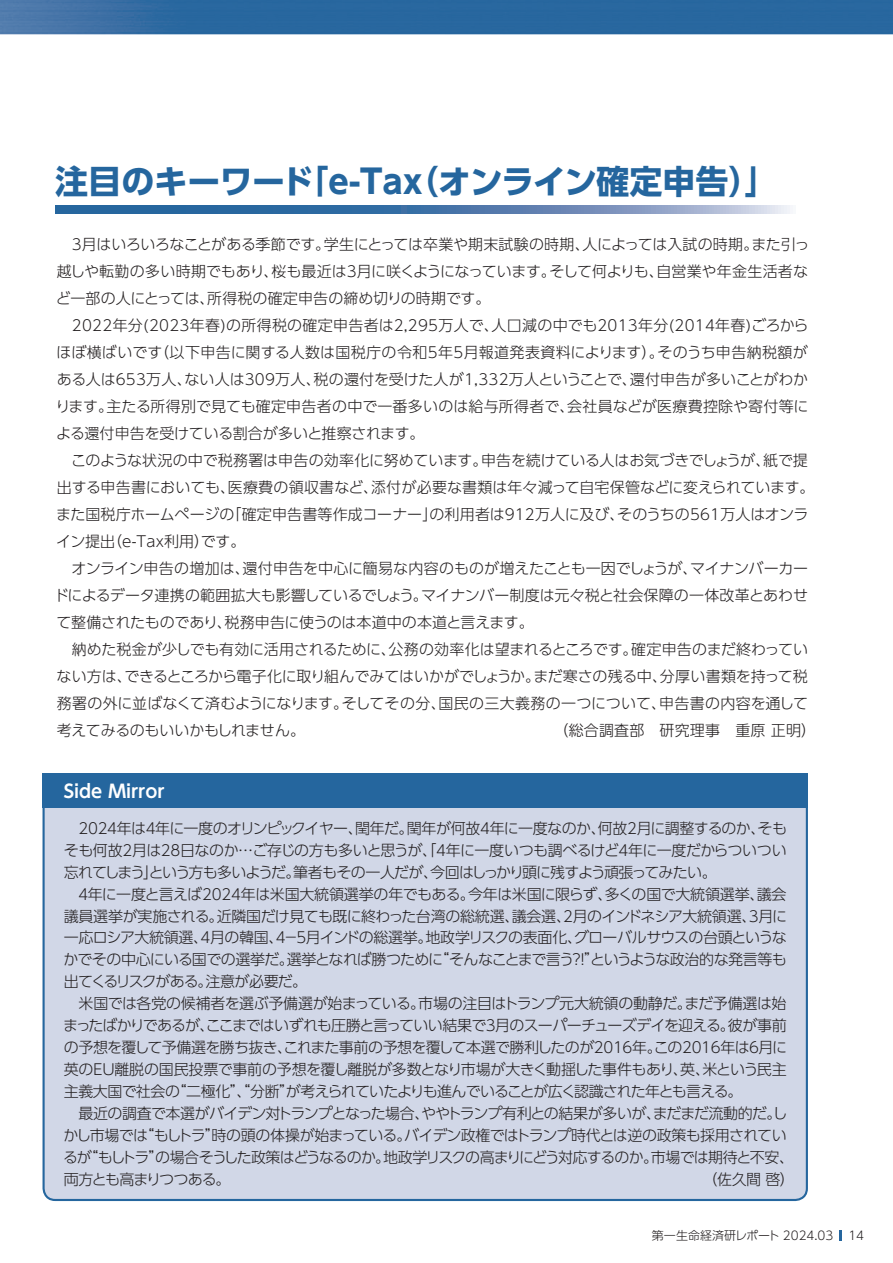
<style>
.page{position:relative;width:893px;height:1263px;background:#fff}
.page>*{position:absolute;margin:0;border:0;box-sizing:border-box;transform-origin:0 0}
.t1{font:700 33px "UD Shin Go Pro";color:#25669e}
.t2{font:700 18px "UD Shin Go Pro De";color:#fff}
.t3{font:300 15px/27px "UD Shin Go Pro";color:#231f20}
.t4{font:300 15px/21.9px "UD Shin Go Pro";letter-spacing:-.045em;color:#231f20}
.t5{font:300 15px "UD Shin Go Pro";letter-spacing:.01em;color:#231f20}
.t6{font:300 15px "UD Shin Go Pro";letter-spacing:-.025em;color:#231f20}
.t7{font:300 12px "UD Shin Go Pro";color:#231f20}
</style>
<div class="page">
<svg style="left:55px;top:205px;width:735px;height:9px;background:#5681b0"></svg>
<div style="left:42px;top:773px;width:766px;height:429px;background:#d1d7e7"></div>
<div style="left:43px;top:774px;width:765px;height:34px;background:#25669e"></div>
<img style="left:0;top:0;width:893px;height:34px">
<svg style="left:839px;top:1230px;width:3px;height:11px"></svg>
<h1 class="t1" style="left:55px;top:155px;width:724px">注目のキーワード「e-Tax（オンライン確定申告）」</h1>
<p class="t3" style="left:54px;top:230px;width:762px">　3月はいろいろなことがある季節です。学生にとっては卒業や期末試験の時期、人によっては入試の時期。また引っ越しや転勤の多い時期でもあり、桜も最近は3月に咲くようになっています。そして何よりも、自営業や年金生活者など一部の人にとっては、所得税の確定申告の締め切りの時期です。<br>　2022年分(2023年春)の所得税の確定申告者は2,295万人で、人口減の中でも2013年分(2014年春)ごろからほぼ横ばいです（以下申告に関する人数は国税庁の令和5年5月報道発表資料によります）。そのうち申告納税額がある人は653万人、ない人は309万人、税の還付を受けた人が1,332万人ということで、還付申告が多いことがわかります。主たる所得別で見ても確定申告者の中で一番多いのは給与所得者で、会社員などが医療費控除や寄付等による還付申告を受けている割合が多いと推察されます。<br>　このような状況の中で税務署は申告の効率化に努めています。申告を続けている人はお気づきでしょうが、紙で提出する申告書においても、医療費の領収書など、添付が必要な書類は年々減って自宅保管などに変えられています。また国税庁ホームページの「確定申告書等作成コーナー」の利用者は912万人に及び、そのうちの561万人はオンライン提出（e-Tax利用）です。<br>　オンライン申告の増加は、還付申告を中心に簡易な内容のものが増えたことも一因でしょうが、マイナンバーカードによるデータ連携の範囲拡大も影響しているでしょう。マイナンバー制度は元々税と社会保障の一体改革とあわせて整備されたものであり、税務申告に使うのは本道中の本道と言えます。<br>　納めた税金が少しでも有効に活用されるために、公務の効率化は望まれるところです。確定申告のまだ終わっていない方は、できるところから電子化に取り組んでみてはいかがでしょうか。まだ寒さの残る中、分厚い書類を持って税務署の外に並ばなくて済むようになります。そしてその分、国民の三大義務の一つについて、申告書の内容を通して考えてみるのもいいかもしれません。</p>
<p class="t5" style="left:554px;top:718px;width:264px">（総合調査部　研究理事　重原 正明）</p>
<p class="t2" style="left:64px;top:776px;width:102px">Side Mirror</p>
<p class="t4" style="left:63px;top:817px;width:732px">　2024年は4年に一度のオリンピックイヤー、閏年だ。閏年が何故4年に一度なのか、何故2月に調整するのか、そもそも何故2月は28日なのか…ご存じの方も多いと思うが、「4年に一度いつも調べるけど4年に一度だからついつい忘れてしまう」という方も多いようだ。筆者もその一人だが、今回はしっかり頭に残すよう頑張ってみたい。<br>　４年に一度と言えば2024年は米国大統領選挙の年でもある。今年は米国に限らず、多くの国で大統領選挙、議会議員選挙が実施される。近隣国だけ見ても既に終わった台湾の総統選、議会選、2月のインドネシア大統領選、3月に一応ロシア大統領選、4月の韓国、4－5月インドの総選挙。地政学リスクの表面化、グローバルサウスの台頭というなかでその中心にいる国での選挙だ。選挙となれば勝つために“そんなことまで言う？！”というような政治的な発言等も出てくるリスクがある。注意が必要だ。<br>　米国では各党の候補者を選ぶ予備選が始まっている。市場の注目はトランプ元大統領の動静だ。まだ予備選は始まったばかりであるが、ここまではいずれも圧勝と言っていい結果で3月のスーパーチューズデイを迎える。彼が事前の予想を覆して予備選を勝ち抜き、これまた事前の予想を覆して本選で勝利したのが2016年。この2016年は6月に英のＥＵ離脱の国民投票で事前の予想を覆し離脱が多数となり市場が大きく動揺した事件もあり、英、米という民主主義大国で社会の“二極化”、“分断”が考えられていたよりも進んでいることが広く認識された年とも言える。<br>　最近の調査で本選がバイデン対トランプとなった場合、ややトランプ有利との結果が多いが、まだまだ流動的だ。しかし市場では“もしトラ”時の頭の体操が始まっている。バイデン政権ではトランプ時代とは逆の政策も採用されているが“もしトラ”の場合そうした政策はどうなるのか。地政学リスクの高まりにどう対応するのか。市場では期待と不安、両方とも高まりつつある。</p>
<p class="t6" style="left:703px;top:1167px;width:94px">（佐久間 啓）</p>
<p class="t7" style="left:652px;top:1225px;width:214px">第一生命経済研レポート 2024.03 14</p>
</div>
